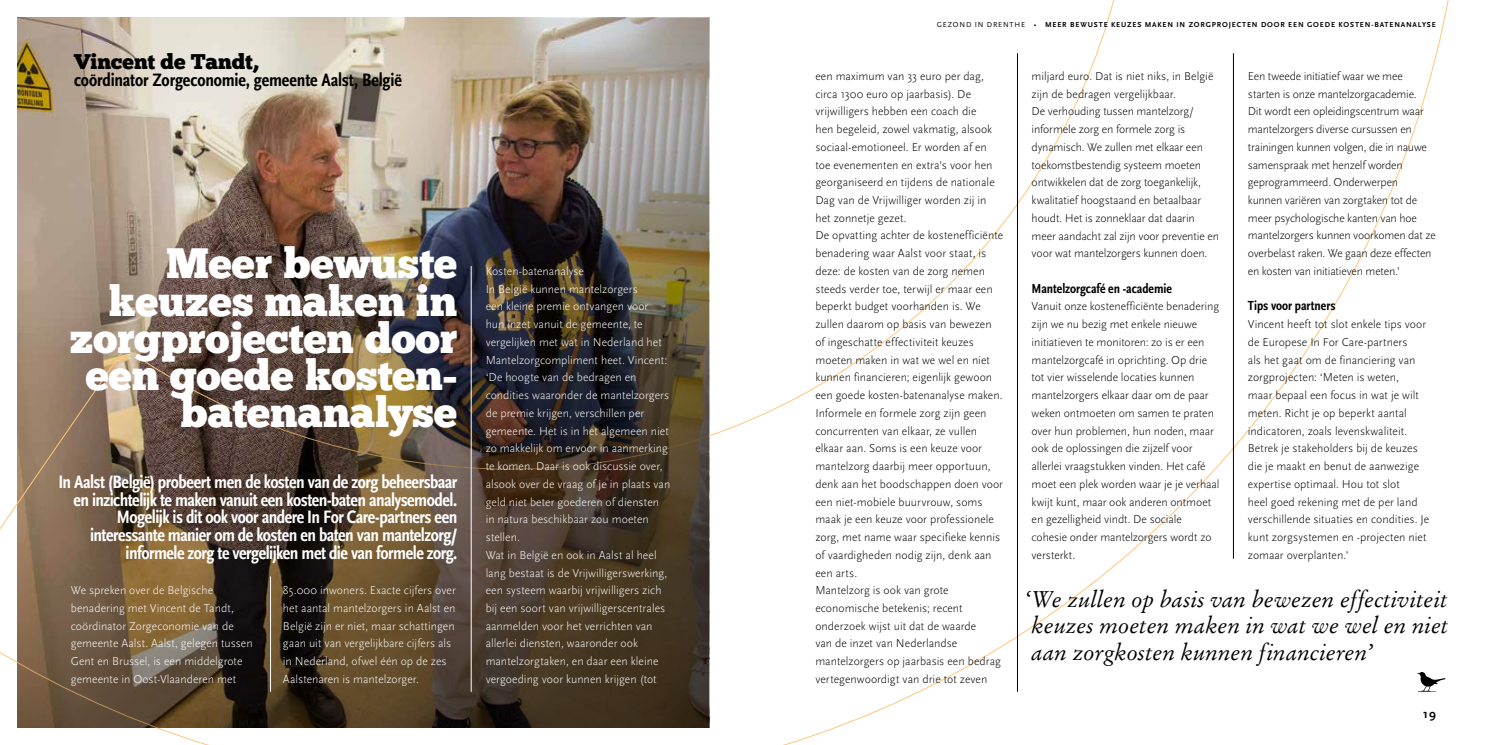
<style>
.page{position:relative;width:1489px;height:745px;background:#fff}
.page>*{position:absolute;margin:0;border:0;box-sizing:border-box;transform-origin:0 0}
.t1{font:42.5px/37px "Chunk Five";letter-spacing:-.005em;color:#fff;text-align:right}
.t2{font:italic 22.5px/26.6px "Stempel Garamond";color:#000;text-align:justify}
.t3{font:21.25px "Chunk Five";color:#000}
.t4{font:700 18.75px/17.8px "Scala Sans Cond";letter-spacing:-.03em;color:#fff;text-align:right}
.t5{font:700 18.75px "Scala Sans Cond";letter-spacing:-.01em;color:#000}
.t6{font:700 13.75px "Scala Sans Cond";letter-spacing:-.005em;color:#000}
.t7{font:700 12.5px "Scala Sans";color:#000}
.t8{font:300 11.88px/17.8px "Scala Sans";letter-spacing:-.005em;color:#000}
.t9{font:300 11.88px/17.8px "Scala Sans";color:#fff}
.t10{font:700 7.5px "Scala Sans";letter-spacing:.11em;color:#000}
.s1{font-weight:400}
</style>
<div class="page">
<svg style="left:0;top:645px;width:247px;height:99px"></svg>
<svg style="left:746px;top:0;width:703px;height:744px"></svg>
<hr style="left:1017px;top:53px;width:1px;height:638px;background:#000">
<hr style="left:1232px;top:53px;width:1px;height:505px;background:#000">
<svg style="left:1416px;top:671px;width:29px;height:20px"></svg>
<img style="left:18px;top:18px;width:691px;height:708px">
<hr style="left:471px;top:266px;width:1px;height:425px;background:#fff">
<hr style="left:270px;top:576px;width:1px;height:115px;background:#fff">
<h3 class="t3" style="left:74px;top:52px;width:186px">Vincent de Tandt,</h3>
<h3 class="t5" style="left:74px;top:69px;width:329px">coördinator Zorgeconomie, gemeente Aalst, België</h3>
<h1 class="t1" style="left:70px;top:247px;width:389px">Meer bewuste keuzes maken in zorgprojecten door een goede kosten&shy;batenanalyse</h1>
<p class="t4" style="left:58px;top:473px;width:400px">In Aalst (België) probeert men de kosten van de zorg beheersbaar en inzichtelijk te maken vanuit een kosten-baten analysemodel.<br>Mogelijk is dit ook voor andere In For Care-partners een interessante manier om de kosten en baten van mantelzorg/ informele zorg te vergelijken met die van formele zorg.</p>
<p class="t9" style="left:71px;top:581px;width:183px">We spreken over de Belgische benadering met Vincent de Tandt, coördinator Zorgeconomie van de gemeente Aalst. Aalst, gelegen tussen Gent en Brussel, is een middelgrote gemeente in Oost-Vlaanderen met</p>
<p class="t9" style="left:283px;top:581px;width:174px">85.000 inwoners. Exacte cijfers over het aantal mantelzorgers in Aalst en België zijn er niet, maar schattingen gaan uit van vergelijkbare cijfers als in Nederland, ofwel één op de zes Aalstenaren is mantelzorger.</p>
<p class="t9" style="left:485px;top:262px;width:186px">Kosten-batenanalyse<br>In België kunnen mantelzorgers<br>een kleine premie ontvangen voor<br>hun inzet vanuit de gemeente, te vergelijken met wat in Nederland het Mantelzorgcompliment heet. Vincent: ‘De hoogte van de bedragen en condities waaronder de mantelzorgers de premie krijgen, verschillen per gemeente. Het is in het algemeen niet zo makkelijk om ervoor in aanmerking te komen. Daar is ook discussie over, alsook over de vraag of je in plaats van geld niet beter goederen of diensten in natura beschikbaar zou moeten stellen.<br>Wat in België en ook in Aalst al heel lang bestaat is de Vrijwilligerswerking, een systeem waarbij vrijwilligers zich bij een soort van vrijwilligerscentrales aanmelden voor het verrichten van allerlei diensten, waaronder ook mantelzorgtaken, en daar een kleine vergoeding voor kunnen krijgen (tot</p>
<p class="t10" style="left:936px;top:20px;width:500px"><span class="s1">GEZOND IN DRENTHE •</span> MEER BEWUSTE KEUZES MAKEN IN ZORGPROJECTEN DOOR EEN GOEDE KOSTEN-BATENANALYSE</p>
<p class="t8" style="left:1247px;top:67px;width:189px">Een tweede initiatief waar we mee starten is onze mantelzorgacademie.<br>Dit wordt een opleidingscentrum waar mantelzorgers diverse cursussen en trainingen kunnen volgen, die in nauwe samenspraak met henzelf worden geprogrammeerd. Onderwerpen<br>kunnen variëren van zorgtaken tot de meer psychologische kanten van hoe mantelzorgers kunnen voorkomen dat ze overbelast raken. We gaan deze effecten en kosten van initiatieven meten.’</p>
<p class="t6" style="left:1247px;top:298px;width:89px">Tips voor partners</p>
<p class="t8" style="left:1247px;top:315px;width:183px">Vincent heeft tot slot enkele tips voor de Europese In For Care-partners<br>als het gaat om de financiering van zorgprojecten: ‘Meten is weten,<br>maar bepaal een focus in wat je wilt meten. Richt je op beperkt aantal indicatoren, zoals levenskwaliteit.<br>Betrek je stakeholders bij de keuzes die je maakt en benut de aanwezige expertise optimaal. Hou tot slot<br>heel goed rekening met de per land verschillende situaties en condities. Je kunt zorgsystemen en -projecten niet zomaar overplanten.’</p>
<h2 class="t2" style="left:1031px;top:585px;width:418px;text-indent:-7px">‘We zullen op basis van bewezen effectiviteit keuzes moeten maken in wat we wel en niet aan zorgkosten kunnen financieren’</h2>
<p class="t8" style="left:815px;top:67px;width:189px">een maximum van 33 euro per dag, circa 1300 euro op jaarbasis). De vrijwilligers hebben een coach die<br>hen begeleid, zowel vakmatig, alsook sociaal-emotioneel. Er worden af en toe evenementen en extra’s voor hen georganiseerd en tijdens de nationale Dag van de Vrijwilliger worden zij in het zonnetje gezet.<br>De opvatting achter de kostenefficiënte benadering waar Aalst voor staat, is deze: de kosten van de zorg nemen steeds verder toe, terwijl er maar een beperkt budget voorhanden is. We zullen daarom op basis van bewezen of ingeschatte effectiviteit keuzes moeten maken in wat we wel en niet kunnen financieren; eigenlijk gewoon een goede kosten-batenanalyse maken.<br>Informele en formele zorg zijn geen concurrenten van elkaar, ze vullen elkaar aan. Soms is een keuze voor mantelzorg daarbij meer opportuun, denk aan het boodschappen doen voor een niet-mobiele buurvrouw, soms maak je een keuze voor professionele zorg, met name waar specifieke kennis of vaardigheden nodig zijn, denk aan een arts.<br>Mantelzorg is ook van grote economische betekenis; recent onderzoek wijst uit dat de waarde<br>van de inzet van Nederlandse mantelzorgers op jaarbasis een bedrag vertegenwoordigt van drie tot zeven</p>
<p class="t8" style="left:1031px;top:67px;width:189px">miljard euro. Dat is niet niks, in België zijn de bedragen vergelijkbaar.<br>De verhouding tussen mantelzorg/ informele zorg en formele zorg is dynamisch. We zullen met elkaar een toekomstbestendig systeem moeten ontwikkelen dat de zorg toegankelijk, kwalitatief hoogstaand en betaalbaar houdt. Het is zonneklaar dat daarin meer aandacht zal zijn voor preventie en voor wat mantelzorgers kunnen doen.</p>
<p class="t6" style="left:1031px;top:280px;width:142px">Mantelzorgcafé en -academie</p>
<p class="t8" style="left:1031px;top:298px;width:189px">Vanuit onze kostenefficiënte benadering zijn we nu bezig met enkele nieuwe initiatieven te monitoren: zo is er een mantelzorgcafé in oprichting. Op drie tot vier wisselende locaties kunnen mantelzorgers elkaar daar om de paar weken ontmoeten om samen te praten over hun problemen, hun noden, maar ook de oplossingen die zijzelf voor allerlei vraagstukken vinden. Het café moet een plek worden waar je je verhaal kwijt kunt, maar ook anderen ontmoet en gezelligheid vindt. De sociale cohesie onder mantelzorgers wordt zo versterkt.</p>
<p class="t7" style="left:1422px;top:707px;width:14px">19</p>
</div>
